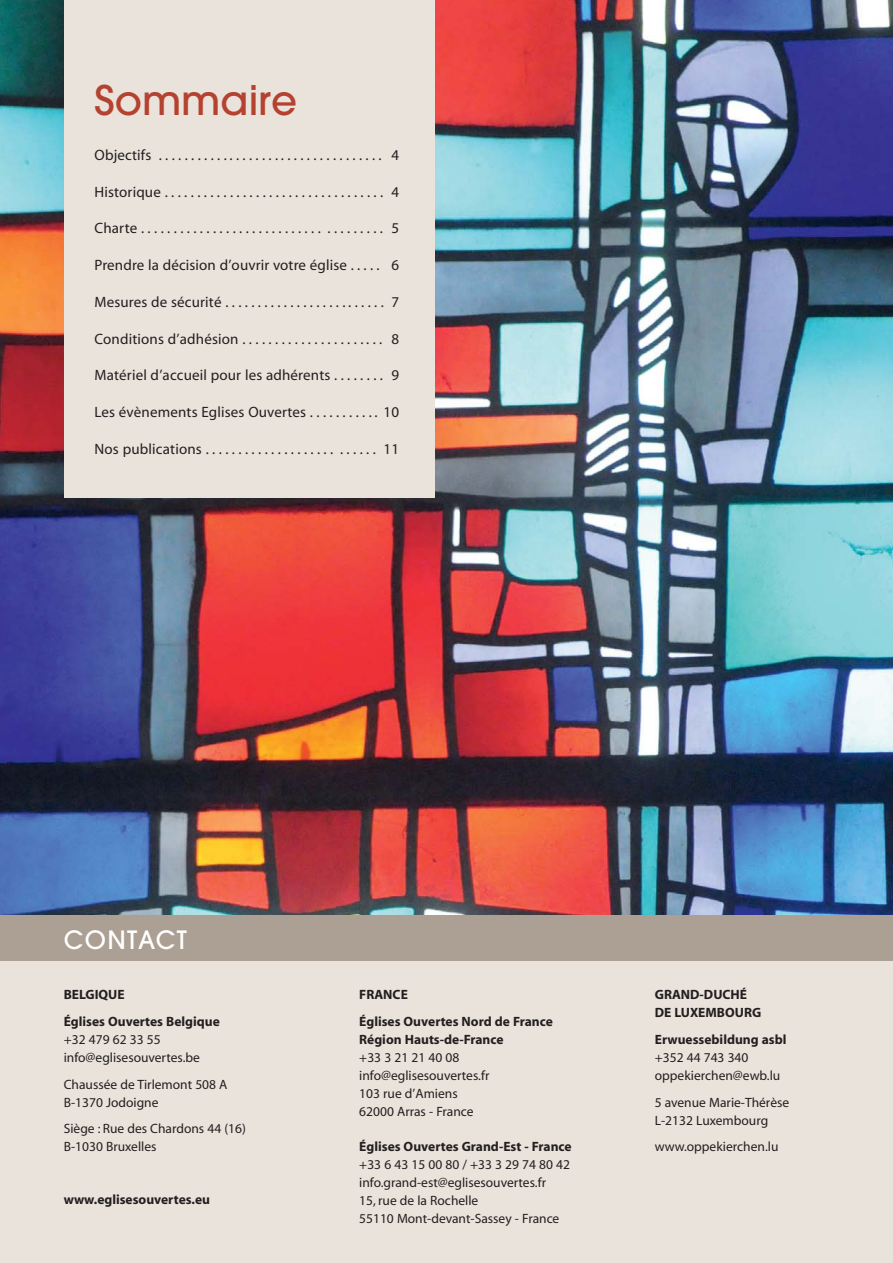
<style>
.page{position:relative;width:893px;height:1263px;background:#fff}
.page>*{position:absolute;margin:0;border:0;box-sizing:border-box;transform-origin:0 0}
.t1{font:500 40.5px "Avant Garde";color:#b54230}
.t2{font:500 25.05px "Avant Garde";letter-spacing:.055em;color:#fff}
.t3{font:15px "Myriad";letter-spacing:.01em;color:#231f20}
.t4{font:13.5px/18px "Myriad";color:#231f20}
.t5{font:700 13.5px/26.5px "Myriad";color:#231f20}
</style>
<div class="page">
<img style="left:0;top:0;width:893px;height:915px">
<div style="left:64px;top:0;width:370px;height:497px;background:#e9e3db"></div>
<div style="left:0;top:945px;width:893px;height:318px;background:#e9e3db"></div>
<div style="left:0;top:915px;width:893px;height:45px;background:#aca095"></div>
<h1 class="t1" style="left:95px;top:85px;width:204px">Sommaire</h1>
<p class="t3" style="left:95px;top:149px;width:306px">Objectifs . . . . . . . . . . . . . . . . . . . . . . . . . . . . . . . . . . . 4</p>
<p class="t3" style="left:95px;top:186px;width:306px">Historique . . . . . . . . . . . . . . . . . . . . . . . . . . . . . . . . . . 4</p>
<p class="t3" style="left:95px;top:223px;width:306px">Charte . . . . . . . . . . . . . . . . . . . . . . . . . . . . . . . . . . . . . 5</p>
<p class="t3" style="left:95px;top:259px;width:306px">Prendre la décision d’ouvrir votre église . . . . . 6</p>
<p class="t3" style="left:95px;top:296px;width:306px">Mesures de sécurité . . . . . . . . . . . . . . . . . . . . . . . . . 7</p>
<p class="t3" style="left:95px;top:333px;width:306px">Conditions d’adhésion . . . . . . . . . . . . . . . . . . . . . . 8</p>
<p class="t3" style="left:95px;top:370px;width:306px">Matériel d’accueil pour les adhérents . . . . . . . . 9</p>
<p class="t3" style="left:95px;top:406px;width:306px">Les évènements Eglises Ouvertes . . . . . . . . . . . 10</p>
<p class="t3" style="left:95px;top:443px;width:306px">Nos publications . . . . . . . . . . . . . . . . . . . . . . . . . . 11</p>
<h2 class="t2" style="left:64px;top:930px;width:125px">CONTACT</h2>
<p class="t5" style="left:64px;top:983px;width:158px">BELGIQUE<br>Églises Ouvertes Belgique</p>
<p class="t4" style="left:64px;top:1031px;width:138px">+32 479 62 33 55 info@eglisesouvertes.be</p>
<p class="t4" style="left:64px;top:1076px;width:165px">Chaussée de Tirlemont 508 A<br>B-1370 Jodoigne</p>
<p class="t4" style="left:64px;top:1120px;width:184px">Siège : Rue des Chardons 44 (16)<br>B-1030 Bruxelles</p>
<p class="t5" style="left:64px;top:1187px;width:148px">www.eglisesouvertes.eu</p>
<p class="t5" style="left:359px;top:983px;width:195px">FRANCE<br>Églises Ouvertes Nord de France</p>
<p class="t5" style="left:359px;top:1027px;width:146px">Région Hauts-de-France</p>
<p class="t4" style="left:359px;top:1049px;width:132px">+33 3 21 21 40 08 info@eglisesouvertes.fr<br>103 rue d’Amiens<br>62000 Arras - France</p>
<p class="t5" style="left:359px;top:1134px;width:214px">Églises Ouvertes Grand-Est - France</p>
<p class="t4" style="left:359px;top:1156px;width:212px">+33 6 43 15 00 80 / +33 3 29 74 80 42 info.grand-est@eglisesouvertes.fr<br>15, rue de la Rochelle<br>55110 Mont-devant-Sassey - France</p>
<p class="t5" style="left:655px;top:987px;width:108px;line-height:18px">GRAND-DUCHÉ<br>DE LUXEMBOURG</p>
<p class="t5" style="left:655px;top:1027px;width:133px">Erwuessebildung asbl</p>
<p class="t4" style="left:655px;top:1049px;width:127px">+352 44 743 340 oppekierchen@ewb.lu</p>
<p class="t4" style="left:655px;top:1094px;width:136px">5 avenue Marie-Thérèse<br>L-2132 Luxembourg</p>
<p class="t4" style="left:655px;top:1138px;width:125px">www.oppekierchen.lu</p>
</div>
